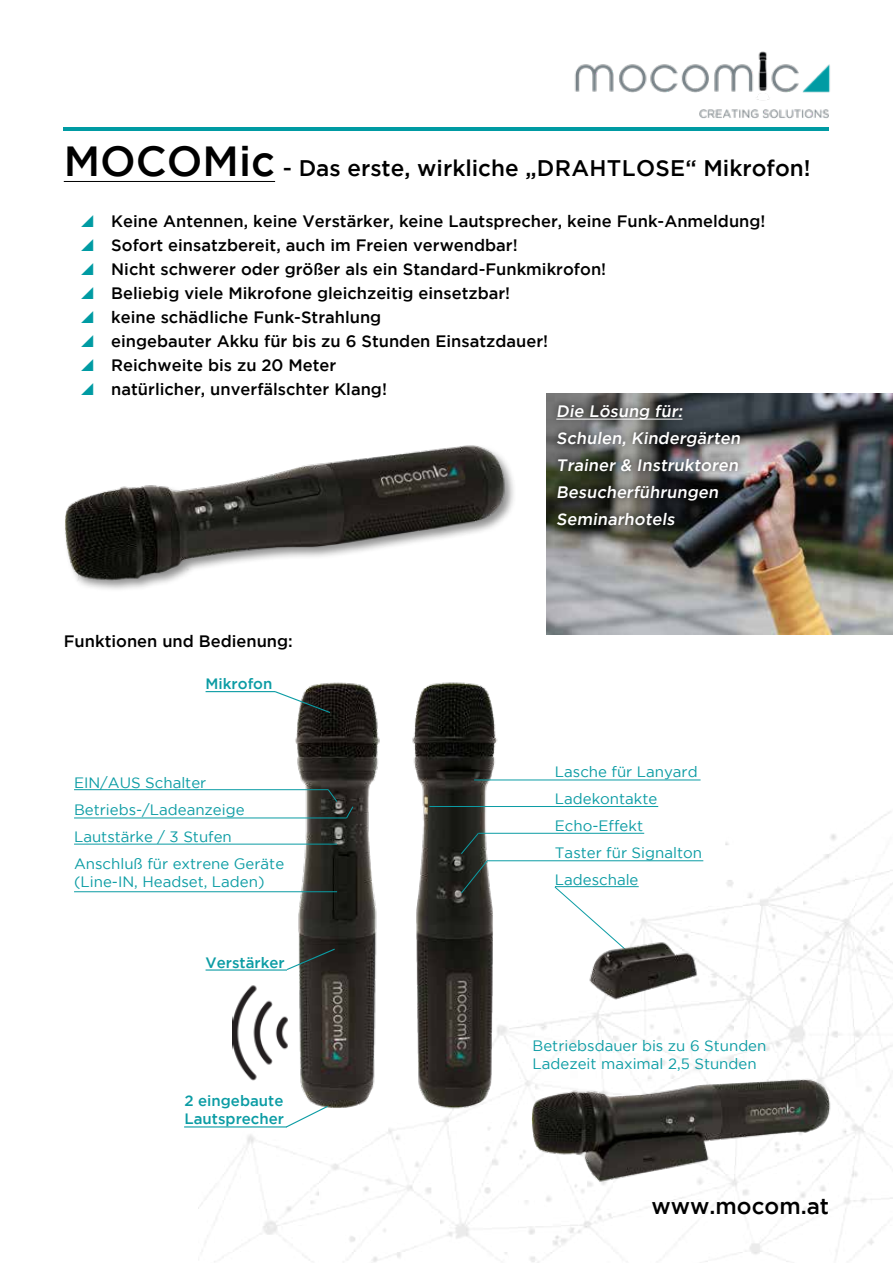
<style>
.page{position:relative;width:893px;height:1263px;background:#fff}
.page>*{position:absolute;margin:0;border:0;box-sizing:border-box;transform-origin:0 0}
.t1{font:500 22.5px "Gotham";color:#000}
.t2{font:500 16.5px/24px "Gotham";color:#000}
.t3{font:500 16.5px/27px "Gotham";color:#fff}
.t4{font:15px/27px "Gotham";color:#0b9ca4}
.t5{font:500 15px/18px "Gotham";color:#0b9ca4}
.s1{font-size:42px}
</style>
<div class="page">
<img style="left:550px;top:51px;width:280px;height:77px">
<hr style="left:64px;top:128px;width:765px;height:3px;background:#009ba3">
<img style="left:198px;top:806px;width:695px;height:456px">
<hr style="left:64px;top:181px;width:211px;height:1px;background:#000">
<div style="left:542px;top:103px;width:139px;height:21px;background:#fff"></div>
<img style="left:65px;top:393px;width:482px;height:216px">
<img style="left:378px;top:682px;width:166px;height:447px">
<img style="left:271px;top:682px;width:124px;height:442px">
<hr style="left:74px;top:817px;width:273px;height:1px;background:#0b9ca4">
<svg style="left:346px;top:806px;width:8px;height:13px"></svg>
<hr style="left:74px;top:789px;width:254px;height:1px;background:#0b9ca4">
<svg style="left:327px;top:789px;width:11px;height:13px"></svg>
<hr style="left:74px;top:844px;width:263px;height:1px;background:#0b9ca4">
<hr style="left:74px;top:891px;width:263px;height:1px;background:#0b9ca4">
<hr style="left:474px;top:780px;width:227px;height:1px;background:#0b9ca4">
<hr style="left:429px;top:806px;width:229px;height:1px;background:#0b9ca4">
<hr style="left:478px;top:833px;width:166px;height:1px;background:#0b9ca4">
<hr style="left:487px;top:860px;width:216px;height:1px;background:#0b9ca4">
<svg style="left:460px;top:832px;width:28px;height:62px;background:#323934"></svg>
<hr style="left:555px;top:886px;width:84px;height:1px;background:#0b9ca4">
<svg style="left:554px;top:886px;width:76px;height:68px"></svg>
<img style="left:555px;top:938px;width:255px;height:67px">
<hr style="left:206px;top:691px;width:69px;height:1px;background:#0b9ca4">
<svg style="left:274px;top:690px;width:57px;height:24px"></svg>
<hr style="left:206px;top:969px;width:81px;height:1px;background:#0b9ca4">
<hr style="left:184px;top:1126px;width:103px;height:1px;background:#0b9ca4">
<svg style="left:286px;top:948px;width:50px;height:23px"></svg>
<svg style="left:285px;top:1105px;width:44px;height:23px"></svg>
<img style="left:507px;top:1005px;width:386px;height:258px">
<img style="left:547px;top:393px;width:346px;height:242px">
<div style="left:550px;top:397px;width:197px;height:135px;background:#000;opacity:.75"></div>
<hr style="left:556px;top:419px;width:126px;height:1px;background:#fff">
<img style="left:232px;top:980px;width:58px;height:103px">
<svg style="left:81px;top:393px;width:12px;height:2px"></svg>
<h1 class="t1" style="left:64px;top:156px;width:748px"><span class="s1">MOCOMic</span> - Das erste, wirkliche „DRAHTLOSE“ Mikrofon!</h1>
<p class="t2" style="left:111px;top:209px;width:656px">Keine Antennen, keine Verstärker, keine Lautsprecher, keine Funk-Anmeldung!<br>Sofort einsatzbereit, auch im Freien verwendbar!<br>Nicht schwerer oder größer als ein Standard-Funkmikrofon!<br>Beliebig viele Mikrofone gleichzeitig einsetzbar!<br>keine schädliche Funk-Strahlung<br>eingebauter Akku für bis zu 6 Stunden Einsatzdauer!<br>Reichweite bis zu 20 Meter<br>natürlicher, unverfälschter Klang!</p>
<p class="t2" style="left:64px;top:628px;width:231px">Funktionen und Bedienung:</p>
<p class="t5" style="left:206px;top:674px;width:68px">Mikrofon</p>
<p class="t4" style="left:74px;top:769px;width:212px">EIN/AUS Schalter<br>Betriebs-/Ladeanzeige<br>Lautstärke / 3 Stufen<br>Anschluß für extrene Geräte</p>
<p class="t4" style="left:74px;top:868px;width:192px">(Line-IN, Headset, Laden)</p>
<p class="t5" style="left:206px;top:953px;width:81px">Verstärker</p>
<p class="t5" style="left:185px;top:1091px;width:101px">2 eingebaute<br>Lautsprecher</p>
<p class="t3" style="left:556px;top:397px;width:188px">Die Lösung für:<br>Schulen, Kindergärten<br>Trainer &amp; Instruktoren<br>Besucherführungen<br>Seminarhotels</p>
<p class="t4" style="left:555px;top:757px;width:149px">Lasche für Lanyard<br>Ladekontakte<br>Echo-Effekt<br>Taster für Signalton<br>Ladeschale</p>
<p class="t4" style="left:533px;top:1036px;width:235px;line-height:18px">Betriebsdauer bis zu 6 Stunden<br>Ladezeit maximal 2,5 Stunden</p>
<h1 class="t1" style="left:651px;top:1193px;width:179px">www.mocom.at</h1>
</div>
